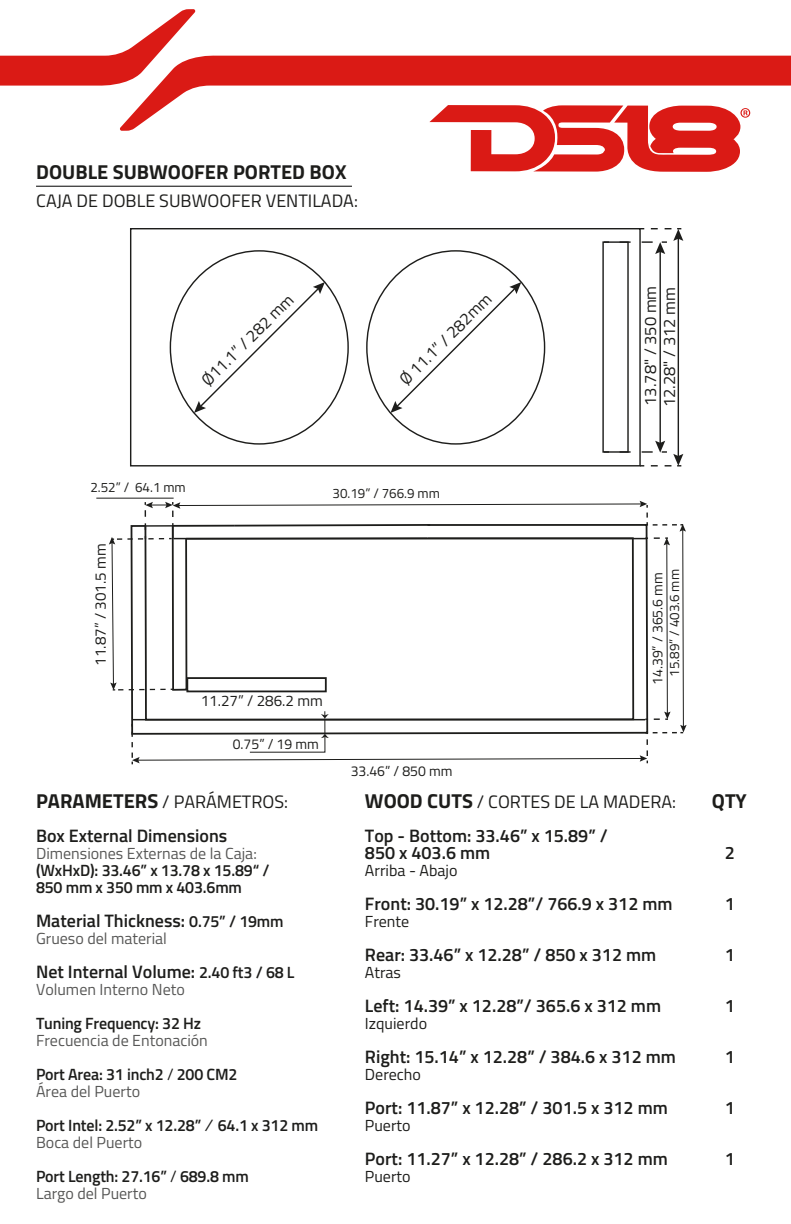
<style>
.page{position:relative;width:791px;height:1224px;background:#fff}
.page>*{position:absolute;margin:0;border:0;box-sizing:border-box;transform-origin:0 0}
.t1{font:700 20.2px "Titillium Web";color:#1d1d1b}
.t2{font:600 18px/17px "Titillium Web";color:#1d1d1b}
.t3{font:18px "Titillium Web";color:#1d1d1b}
.t4{font:16.6px/19px "Titillium Web";color:#1d1d1b}
.t5{font:600 16.2px/17px "Titillium Web";letter-spacing:-.01em;color:#1d1d1b}
.t6{font:16px "Titillium Web";color:#575756}
.t7{font:16px "Titillium Web";color:#1d1d1b}
.t8{font:15.2px "Titillium Web";color:#1d1d1b}
.t9{font:14.2px "Titillium Web";letter-spacing:-.005em;color:#1d1d1b}
.t10{font:13.6px "Titillium Web";color:#1d1d1b}
.s1{font-size:16.8px}
.s2{font-weight:700;font-size:20.2px}
.s3{font-weight:400}
.s4{font-size:16.2px}
.s5{font-weight:400;font-style:italic}
</style>
<div class="page">
<div style="left:130px;top:228px;width:511px;height:239px;border:1px solid #1d1d1b"></div>
<div style="left:602px;top:241px;width:27px;height:212px;border:1px solid #1d1d1b"></div>
<hr style="left:678px;top:237px;width:1px;height:221px;background:#1d1d1b">
<hr style="left:659px;top:250px;width:2px;height:195px;background:#1d1d1b">
<svg style="left:620px;top:228px;width:63px;height:26px"></svg>
<svg style="left:620px;top:441px;width:63px;height:26px"></svg>
<svg style="left:390px;top:282px;width:131px;height:131px"></svg>
<svg style="left:194px;top:282px;width:131px;height:131px"></svg>
<hr style="left:96px;top:498px;width:78px;height:1px;background:#1d1d1b">
<svg style="left:109px;top:501px;width:578px;height:263px"></svg>
<hr style="left:174px;top:538px;width:473px;height:1px;background:#1d1d1b">
<hr style="left:132px;top:719px;width:513px;height:1px;background:#1d1d1b">
<div style="left:186px;top:677px;width:141px;height:15px;border:2px solid #1d1d1b"></div>
<hr style="left:36px;top:186px;width:316px;height:1px;background:#000">
<svg style="left:120px;top:55px;width:671px;height:76px"></svg>
<svg style="left:0;top:9px;width:196px;height:77px"></svg>
<svg style="left:429px;top:105px;width:321px;height:67px"></svg>
<p class="t1" style="left:36px;top:156px;width:312px">DOUBLE SUBWOOFER PORTED BOX</p>
<p class="t3" style="left:36px;top:187px;width:323px">CAJA DE DOBLE SUBWOOFER VENTILADA:</p>
<p class="t4" style="left:197px;top:376px;width:123px;rotate:-45deg"><span class="s1">Ø11.1</span>” / 282 mm</p>
<p class="t4" style="left:395px;top:375px;width:123px;rotate:-45deg"><span class="s1">Ø</span> 11.1” / 282mm</p>
<p class="t10" style="left:90px;top:478px;width:97px">2.52” / 64.1 mm</p>
<p class="t10" style="left:333px;top:483px;width:109px">30.19” / 766.9 mm</p>
<p class="t8" style="left:89px;top:666px;width:124px;rotate:-90deg">11.87” / 301.5 mm</p>
<p class="t8" style="left:201px;top:689px;width:124px">11.27” / 286.2 mm</p>
<p class="t9" style="left:233px;top:734px;width:88px">0.75” / 19 mm</p>
<p class="t9" style="left:351px;top:760px;width:103px">33.46” / 850 mm</p>
<p class="t4" style="left:640px;top:407px;width:123px;rotate:-90deg">13.78" / 350 mm<br>12.28" / 312 mm</p>
<p class="t9" style="left:647px;top:685px;width:114px;rotate:-90deg">14.39” / 365.6 mm</p>
<p class="t10" style="left:665px;top:677px;width:109px;rotate:-90deg">15.89” / 403.6 mm</p>
<p class="t2" style="left:36px;top:783px;width:254px;line-height:34px"><span class="s2">PARAMETERS</span> <span class="s3">/ PARÁMETROS:<br></span>Box External Dimensions</p>
<p class="t6" style="left:36px;top:841px;width:222px">Dimensiones Externas de la Caja:</p>
<p class="t5" style="left:36px;top:861px;width:235px">(WxHxD): 33.46” x 13.78 x 15.89“ /<br>850 mm x 350 mm x 403.6mm</p>
<p class="t2" style="left:36px;top:911px;width:249px">Material Thickness: <span class="s4">0.75” / 19mm</span></p>
<p class="t6" style="left:36px;top:926px;width:132px">Grueso del material</p>
<p class="t2" style="left:36px;top:962px;width:260px">Net Internal Volume: <span class="s4">2.40 ft3 / 68 L</span></p>
<p class="t6" style="left:36px;top:977px;width:150px">Volumen Interno Neto</p>
<p class="t5" style="left:36px;top:1014px;width:167px">Tuning Frequency: 32 Hz</p>
<p class="t6" style="left:36px;top:1028px;width:173px">Frecuencia de Entonación</p>
<p class="t5" style="left:36px;top:1065px;width:203px">Port Area: 31 inch2 <span class="s3">/</span> 200 CM2</p>
<p class="t6" style="left:36px;top:1079px;width:106px">Área del Puerto</p>
<p class="t5" style="left:36px;top:1116px;width:284px">Port Intel: 2.52” x 12.28” <span class="s5">/</span> 64.1 x 312 mm</p>
<p class="t6" style="left:36px;top:1130px;width:108px">Boca del Puerto</p>
<p class="t5" style="left:36px;top:1167px;width:214px">Port Length: 27.16” <span class="s3">/</span> 689.8 mm</p>
<p class="t6" style="left:36px;top:1181px;width:112px">Largo del Puerto</p>
<p class="t3" style="left:365px;top:788px;width:313px"><span class="s2">WOOD CUTS</span> / CORTES DE LA MADERA:</p>
<p class="t1" style="left:712px;top:785px;width:36px">QTY</p>
<p class="t2" style="left:365px;top:826px;width:244px">Top - Bottom: 33.46” x 15.89” /<br>850 x 403.6 mm</p>
<p class="t2" style="left:725px;top:843px;width:12px">2</p>
<p class="t7" style="left:365px;top:858px;width:94px">Arriba - Abajo</p>
<p class="t2" style="left:365px;top:894px;width:309px">Front: 30.19” x 12.28”/ 766.9 x 312 mm</p>
<p class="t2" style="left:725px;top:894px;width:12px">1</p>
<p class="t7" style="left:365px;top:909px;width:46px">Frente</p>
<p class="t2" style="left:365px;top:945px;width:293px">Rear: 33.46” x 12.28” / 850 x 312 mm</p>
<p class="t2" style="left:725px;top:945px;width:12px">1</p>
<p class="t7" style="left:365px;top:960px;width:38px">Atras</p>
<p class="t2" style="left:365px;top:996px;width:298px">Left: 14.39” x 12.28”/ 365.6 x 312 mm</p>
<p class="t2" style="left:725px;top:996px;width:12px">1</p>
<p class="t7" style="left:365px;top:1011px;width:64px">Izquierdo</p>
<p class="t2" style="left:365px;top:1047px;width:312px">Right: 15.14” x 12.28” / 384.6 x 312 mm</p>
<p class="t2" style="left:725px;top:1047px;width:12px">1</p>
<p class="t7" style="left:365px;top:1062px;width:58px">Derecho</p>
<p class="t2" style="left:365px;top:1098px;width:304px">Port: 11.87” x 12.28” / 301.5 x 312 mm</p>
<p class="t2" style="left:725px;top:1098px;width:12px">1</p>
<p class="t7" style="left:365px;top:1113px;width:47px">Puerto</p>
<p class="t2" style="left:365px;top:1149px;width:304px">Port: 11.27” x 12.28” / 286.2 x 312 mm</p>
<p class="t2" style="left:725px;top:1149px;width:12px">1</p>
<p class="t7" style="left:365px;top:1164px;width:47px">Puerto</p>
</div>
